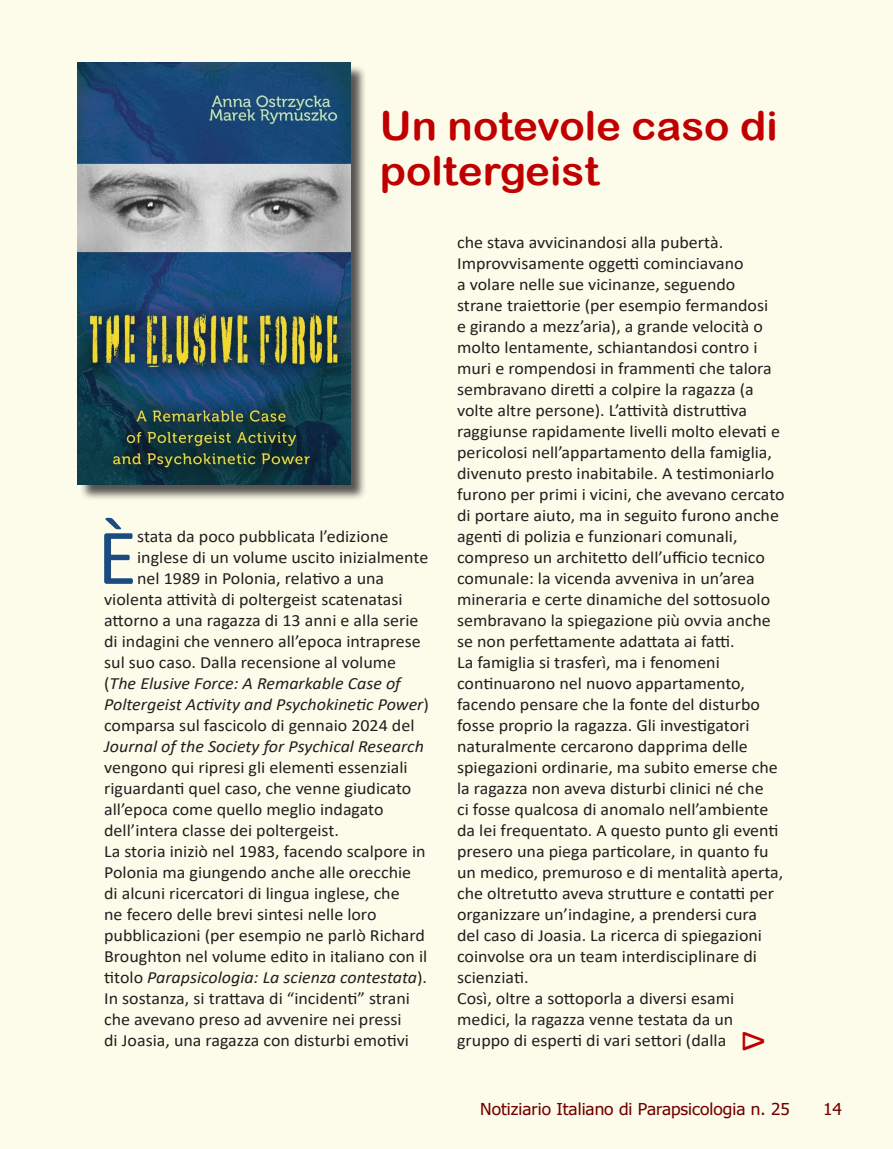
<style>
.page{position:relative;width:893px;height:1149px;background:#fff}
.page>*{position:absolute;margin:0;border:0;box-sizing:border-box;transform-origin:0 0}
.Normale{font:79.95px "Calibri";color:#1c4b7f}
.Normale-2{font:39.9px/45px "Arial Rounded MT Bold";color:#c00000;scale:1.05 1}
.t1{font:34.2px "Calibri";color:#c00000;scale:1.05 1}
.Normale-3{font:17.1px/21px "Calibri";color:#231f20;scale:1.05 1}
.Normale-4{font:italic 17.1px "Calibri";color:#231f20;scale:1.05 1}
.t2{font:16.35px "Tahoma";color:#720000;scale:1.05 1}
.s1{font-style:normal}
.s2{font-style:italic}
</style>
<div class="page">
<div style="left:0;top:0;width:893px;height:1148px;background:#fdfcea"></div>
<div style="left:80px;top:65px;width:287px;height:436px;background:#231f20;opacity:.75"></div>
<img style="left:78px;top:63px;width:272px;height:421px">
<p class="Normale-2" style="left:380px;top:103px;width:380px">Un notevole caso di poltergeist</p>
<p class="Normale" style="left:97px;top:501px;width:41px">È</p>
<p class="Normale-3" style="left:137px;top:525px;width:241px">stata da poco pubblicata l’edizione</p>
<p class="Normale-3" style="left:137px;top:546px;width:279px">inglese di un volume uscito inizialmente</p>
<p class="Normale-3" style="left:137px;top:567px;width:237px">nel 1989 in Polonia, relativo a una</p>
<p class="Normale-3" style="left:104px;top:588px;width:286px">violenta attività di poltergeist scatenatasi</p>
<p class="Normale-3" style="left:104px;top:609px;width:301px">attorno a una ragazza di 13 anni e alla serie</p>
<p class="Normale-3" style="left:104px;top:630px;width:303px">di indagini che vennero all’epoca intraprese</p>
<p class="Normale-3" style="left:104px;top:651px;width:280px">sul suo caso. Dalla recensione al volume</p>
<p class="Normale-4" style="left:104px;top:671px;width:284px"><span class="s1">(</span>The Elusive Force: A Remarkable Case of</p>
<p class="Normale-4" style="left:104px;top:692px;width:311px">Poltergeist Activity and Psychokinetic Power<span class="s1">)</span></p>
<p class="Normale-3" style="left:104px;top:714px;width:297px">comparsa sul fascicolo di gennaio 2024 del</p>
<p class="Normale-4" style="left:104px;top:734px;width:306px">Journal of the Society for Psychical Research</p>
<p class="Normale-3" style="left:104px;top:756px;width:291px">vengono qui ripresi gli elementi essenziali</p>
<p class="Normale-3" style="left:104px;top:777px;width:294px">riguardanti quel caso, che venne giudicato</p>
<p class="Normale-3" style="left:104px;top:798px;width:268px">all’epoca come quello meglio indagato</p>
<p class="Normale-3" style="left:104px;top:819px;width:225px">dell’intera classe dei poltergeist.</p>
<p class="Normale-3" style="left:104px;top:840px;width:309px">La storia iniziò nel 1983, facendo scalpore in Polonia ma giungendo anche alle orecchie di alcuni ricercatori di lingua inglese, che<br>ne fecero delle brevi sintesi nelle loro pubblicazioni (per esempio ne parlò Richard Broughton nel volume edito in italiano con il titolo <span class="s2">Parapsicologia: La scienza contestata</span>).<br>In sostanza, si trattava di “incidenti” strani che avevano preso ad avvenire nei pressi<br>di Joasia, una ragazza con disturbi emotivi</p>
<p class="Normale-3" style="left:457px;top:231px;width:313px">che stava avvicinandosi alla pubertà.<br>Improvvisamente oggetti cominciavano<br>a volare nelle sue vicinanze, seguendo strane traiettorie (per esempio fermandosi<br>e girando a mezz’aria), a grande velocità o molto lentamente, schiantandosi contro i muri e rompendosi in frammenti che talora sembravano diretti a colpire la ragazza (a volte altre persone). L’attività distruttiva raggiunse rapidamente livelli molto elevati e pericolosi nell’appartamento della famiglia, divenuto presto inabitabile. A testimoniarlo furono per primi i vicini, che avevano cercato di portare aiuto, ma in seguito furono anche agenti di polizia e funzionari comunali, compreso un architetto dell’ufficio tecnico comunale: la vicenda avveniva in un’area mineraria e certe dinamiche del sottosuolo sembravano la spiegazione più ovvia anche se non perfettamente adattata ai fatti.</p>
<p class="Normale-3" style="left:457px;top:651px;width:312px">La famiglia si trasferì, ma i fenomeni continuarono nel nuovo appartamento, facendo pensare che la fonte del disturbo fosse proprio la ragazza. Gli investigatori naturalmente cercarono dapprima delle spiegazioni ordinarie, ma subito emerse che la ragazza non aveva disturbi clinici né che<br>ci fosse qualcosa di anomalo nell’ambiente da lei frequentato. A questo punto gli eventi presero una piega particolare, in quanto fu un medico, premuroso e di mentalità aperta, che oltretutto aveva strutture e contatti per organizzare un’indagine, a prendersi cura del caso di Joasia. La ricerca di spiegazioni coinvolse ora un team interdisciplinare di scienziati.</p>
<p class="Normale-3" style="left:457px;top:987px;width:265px;text-align:justify">Così, oltre a sottoporla a diversi esami medici, la ragazza venne testata da un gruppo di esperti di vari settori (dalla</p>
<p class="t1" style="left:778px;top:1030px;width:21px;rotate:90deg">∆</p>
<p class="t2" style="left:480px;top:1098px;width:296px">Notiziario Italiano di Parapsicologia n. 25</p>
<p class="t2" style="left:823px;top:1098px;width:19px">14</p>
</div>
